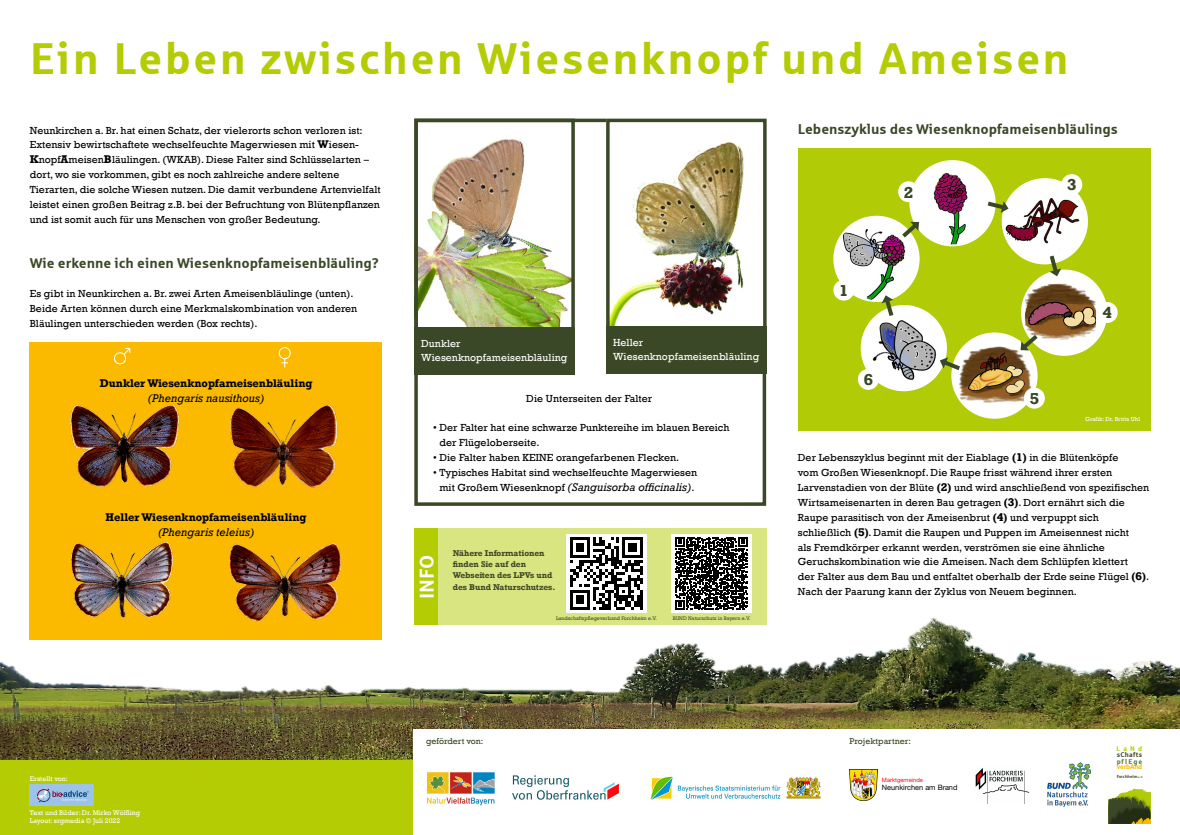
<style>
.page{position:relative;width:1180px;height:835px;background:#fff}
.page>*{position:absolute;margin:0;border:0;box-sizing:border-box;transform-origin:0 0}
.t1{font:700 43.75px "Sparkasse Rg";letter-spacing:.05em;color:#b4cc04}
.t2{font:700 19.81px "Sparkasse Rg";color:#fff}
.t3{font:700 14.84px "Rockwell";color:#384826}
.t4{font:700 14px "Sparkasse Rg";color:#3a4827}
.t5{font:10.5px/14.9px "Rockwell";letter-spacing:.005em;color:#000}
.t6{font:700 10.5px "Rockwell";letter-spacing:.005em;color:#000}
.t7{font:10.5px/14px "Rockwell";letter-spacing:.005em;color:#fff}
.t8{font:italic 10.5px "Rockwell";letter-spacing:.005em;color:#000}
.t9{font:8.75px "Rockwell";color:#384826}
.t10{font:700 7.91px/11.5px "Rockwell";letter-spacing:-.01em;color:#404925}
.t11{font:7.38px "Helvetica Neue LTW1 G";color:#000}
.t12{font:7px/8.4px "Rockwell";color:#fff}
.t13{font:700 6.79px "Sparkasse Rg";letter-spacing:.05em;color:#404925}
.t14{font:700 6.79px "Sparkasse Rg";letter-spacing:-.03em;color:#fbba00}
.t15{font:700 6.79px "Sparkasse Rg";letter-spacing:.17em;color:#5d6f35}
.t16{font:700 6.79px "Sparkasse Rg";color:#b4cc04}
.t17{font:5.99px "Rockwell";color:#fff}
.t18{font:5.91px "Helvetica Neue LTW1 G";color:#fe0a13}
.t19{font:5.25px "Rockwell";color:#3a4827}
.t20{font:700 4.3px "Sparkasse Rg";color:#404925}
.s1{font-weight:700}
.s2{font-style:italic}
.s3{font-size:2.66px}
</style>
<div class="page">
<div style="left:0;top:758px;width:414px;height:76px;background:#b4cc04"></div>
<img style="left:0;top:602px;width:1180px;height:156px">
<div style="left:798px;top:148px;width:352px;height:283px;background:#b2cb07"></div>
<div style="left:30px;top:342px;width:352px;height:297px;background:#fbba00"></div>
<div style="left:834px;top:217px;width:84px;height:84px;background:#fff;border-radius:50%"></div>
<img style="left:840px;top:217px;width:75px;height:84px">
<div style="left:833px;top:216px;width:86px;height:86px;border:2px solid #fff;border-radius:50%"></div>
<img style="left:910px;top:161px;width:84px;height:84px;border-radius:42px">
<div style="left:909px;top:160px;width:86px;height:86px;border:2px solid #fff;border-radius:50%"></div>
<div style="left:1002px;top:179px;width:85px;height:84px;background:#fff;border-radius:50%"></div>
<img style="left:1004px;top:184px;width:83px;height:73px">
<div style="left:1001px;top:178px;width:87px;height:86px;border:2px solid #fff;border-radius:50%"></div>
<div style="left:1022px;top:270px;width:84px;height:85px;background:#fff;border-radius:50%"></div>
<img style="left:1024px;top:272px;width:72px;height:73px">
<div style="left:1021px;top:269px;width:86px;height:87px;border:2px solid #fff;border-radius:50%"></div>
<div style="left:952px;top:333px;width:84px;height:84px;background:#fff;border-radius:50%"></div>
<img style="left:956px;top:339px;width:77px;height:70px">
<div style="left:951px;top:332px;width:86px;height:86px;border:2px solid #fff;border-radius:50%"></div>
<img style="left:861px;top:306px;width:85px;height:83px">
<div style="left:860px;top:305px;width:87px;height:86px;border:2px solid #fff;border-radius:50%"></div>
<div style="left:858px;top:369px;width:21px;height:21px;background:#fff;border-radius:50%"></div>
<div style="left:1024px;top:387px;width:21px;height:21px;background:#fff;border-radius:50%"></div>
<div style="left:1096px;top:302px;width:21px;height:21px;background:#fff;border-radius:50%"></div>
<div style="left:1061px;top:174px;width:21px;height:21px;background:#fff;border-radius:50%"></div>
<div style="left:898px;top:181px;width:21px;height:21px;background:#fff;border-radius:50%"></div>
<div style="left:833px;top:279px;width:21px;height:21px;background:#fff;border-radius:50%"></div>
<svg style="left:898px;top:219px;width:24px;height:22px"></svg>
<svg style="left:983px;top:199px;width:26px;height:14px"></svg>
<svg style="left:1046px;top:251px;width:15px;height:26px"></svg>
<svg style="left:1018px;top:331px;width:24px;height:22px"></svg>
<svg style="left:938px;top:356px;width:26px;height:17px"></svg>
<svg style="left:881px;top:294px;width:15px;height:26px"></svg>
<img style="left:70px;top:404px;width:110px;height:83px">
<img style="left:230px;top:404px;width:108px;height:84px">
<img style="left:71px;top:542px;width:103px;height:77px">
<img style="left:229px;top:543px;width:113px;height:79px">
<svg style="left:114px;top:348px;width:16px;height:17px"></svg>
<svg style="left:279px;top:347px;width:12px;height:20px"></svg>
<img style="left:419px;top:138px;width:151px;height:187px">
<div style="left:414px;top:119px;width:161px;height:211px;border:4px solid #3a4827"></div>
<div style="left:414px;top:119px;width:352px;height:386px;border:4px solid #3a4827"></div>
<img style="left:611px;top:142px;width:133px;height:183px">
<div style="left:606px;top:119px;width:160px;height:211px;border:4px solid #3a4827"></div>
<div style="left:414px;top:729px;width:766px;height:105px;background:#fff"></div>
<svg style="left:1108px;top:788px;width:42px;height:35px"></svg>
<img style="left:650px;top:776px;width:171px;height:24px">
<img style="left:426px;top:772px;width:69px;height:34px">
<img style="left:512px;top:775px;width:107px;height:24px">
<img style="left:1047px;top:762px;width:43px;height:44px">
<img style="left:849px;top:769px;width:28px;height:30px">
<img style="left:975px;top:768px;width:54px;height:35px">
<img style="left:30px;top:784px;width:63px;height:21px">
<div style="left:414px;top:327px;width:161px;height:47px;background:#3a4827"></div>
<div style="left:606px;top:326px;width:160px;height:48px;background:#3a4827"></div>
<div style="left:414px;top:528px;width:352px;height:97px;background:#d9e581"></div>
<div style="left:414px;top:528px;width:23px;height:97px;background:#b4cc04"></div>
<div style="left:566px;top:534px;width:81px;height:78px;background:#fff"></div>
<svg style="left:570px;top:537px;width:73px;height:73px"></svg>
<div style="left:671px;top:534px;width:80px;height:78px;background:#fff"></div>
<svg style="left:675px;top:537px;width:73px;height:72px"></svg>
<h1 class="t1" style="left:30px;top:35px;width:1040px">Ein Leben zwischen Wiesenknopf und Ameisen</h1>
<p class="t5" style="left:30px;top:123px;width:352px">Neunkirchen a. Br. hat einen Schatz, der vielerorts schon verloren ist:<br>Extensiv bewirtschaftete wechselfeuchte Magerwiesen mit <span class="s1">W</span>iesen-<span class="s1">K</span>nopf<span class="s1">A</span>meisen<span class="s1">B</span>läulingen. (WKAB). Diese Falter sind Schlüsselarten – dort, wo sie vorkommen, gibt es noch zahlreiche andere seltene Tierarten, die solche Wiesen nutzen. Die damit verbundene Artenvielfalt leistet einen großen Beitrag z.B. bei der Befruchtung von Blütenpflanzen und ist somit auch für uns Menschen von großer Bedeutung.</p>
<h3 class="t4" style="left:30px;top:255px;width:351px">Wie erkenne ich einen Wiesenknopfameisenbläuling?</h3>
<p class="t5" style="left:30px;top:286px;width:329px">Es gibt in Neunkirchen a. Br. zwei Arten Ameisenbläulinge (unten).<br>Beide Arten können durch eine Merkmalskombination von anderen<br>Bläulingen unterschieden werden (Box rechts).</p>
<p class="t6" style="left:100px;top:376px;width:214px">Dunkler Wiesenknopfameisenbläuling</p>
<p class="t8" style="left:148px;top:391px;width:118px">(Phengaris nausithous)</p>
<p class="t6" style="left:106px;top:510px;width:202px">Heller Wiesenknopfameisenbläuling</p>
<p class="t8" style="left:158px;top:525px;width:98px">(Phengaris teleius)</p>
<p class="t7" style="left:421px;top:336px;width:148px">Dunkler<br>Wiesenknopfameisenbläuling</p>
<p class="t7" style="left:613px;top:336px;width:148px">Heller<br>Wiesenknopfameisenbläuling</p>
<p class="t5" style="left:526px;top:391px;width:127px">Die Unterseiten der Falter</p>
<p class="t5" style="left:439px;top:420px;width:291px;text-indent:-6px">• Der Falter hat eine schwarze Punktereihe im blauen Bereich der Flügeloberseite.</p>
<p class="t5" style="left:433px;top:450px;width:247px">• Die Falter haben KEINE orangefarbenen Flecken.</p>
<p class="t5" style="left:433px;top:465px;width:265px;text-align:center">• Typisches Habitat sind wechselfeuchte Magerwiesen mit Großem Wiesenknopf <span class="s2">(Sanguisorba officinalis)</span>.</p>
<h2 class="t2" style="left:416px;top:598px;width:46px;rotate:-90deg">INFO</h2>
<p class="t10" style="left:453px;top:546px;width:104px">Nähere Informationen finden Sie auf den<br>Webseiten des LPVs und des Bund Naturschutzes.</p>
<p class="t19" style="left:556px;top:615px;width:102px">Landschaftspflegeverband Forchheim e.V.</p>
<p class="t19" style="left:673px;top:615px;width:79px">BUND Naturschutz in Bayern e.V.</p>
<h3 class="t4" style="left:798px;top:121px;width:321px">Lebenszyklus des Wiesenknopfameisenbläulings</h3>
<h3 class="t3" style="left:904px;top:182px;width:11px">2</h3>
<h3 class="t3" style="left:839px;top:281px;width:11px">1</h3>
<h3 class="t3" style="left:863px;top:370px;width:11px">6</h3>
<h3 class="t3" style="left:1067px;top:175px;width:11px">3</h3>
<h3 class="t3" style="left:1029px;top:389px;width:11px">5</h3>
<h3 class="t3" style="left:1102px;top:303px;width:11px">4</h3>
<p class="t17" style="left:1085px;top:415px;width:56px">Grafik: Dr. Britta Uhl</p>
<p class="t5" style="left:798px;top:450px;width:353px">Der Lebenszyklus beginnt mit der Eiablage <span class="s1">(1)</span> in die Blütenköpfe<br>vom Großen Wiesenknopf. Die Raupe frisst während ihrer ersten Larvenstadien von der Blüte <span class="s1">(2)</span> und wird anschließend von spezifischen Wirtsameisenarten in deren Bau getragen <span class="s1">(3)</span>. Dort ernährt sich die Raupe parasitisch von der Ameisenbrut <span class="s1">(4)</span> und verpuppt sich schließlich <span class="s1">(5)</span>. Damit die Raupen und Puppen im Ameisennest nicht<br>als Fremdkörper erkannt werden, verströmen sie eine ähnliche Geruchskombination wie die Ameisen. Nach dem Schlüpfen klettert<br>der Falter aus dem Bau und entfaltet oberhalb der Erde seine Flügel <span class="s1">(6)</span>.<br>Nach der Paarung kann der Zyklus von Neuem beginnen.</p>
<p class="t12" style="left:30px;top:774px;width:40px">Erstellt von:</p>
<p class="t12" style="left:30px;top:808px;width:112px">Text und Bilder: Dr. Mirko Wölfling<br>Layout: srgmedia © Juli 2022</p>
<p class="t9" style="left:426px;top:736px;width:59px">gefördert von:</p>
<p class="t9" style="left:849px;top:736px;width:63px">Projektpartner:</p>
<p class="t18" style="left:882px;top:775px;width:43px">Marktgemeinde</p>
<p class="t11" style="left:882px;top:783px;width:77px">Neunkirchen am Brand</p>
<p class="t16" style="left:1116px;top:744px;width:27px">LaNd</p>
<p class="t13" style="left:1116px;top:750px;width:27px">sChafts</p>
<p class="t20" style="left:1116px;top:774px;width:28px">Forchheim <span class="s3">e.V.</span></p>
<p class="t15" style="left:1116px;top:757px;width:27px">pflEge</p>
<p class="t14" style="left:1117px;top:763px;width:27px">verbAnd</p>
</div>
